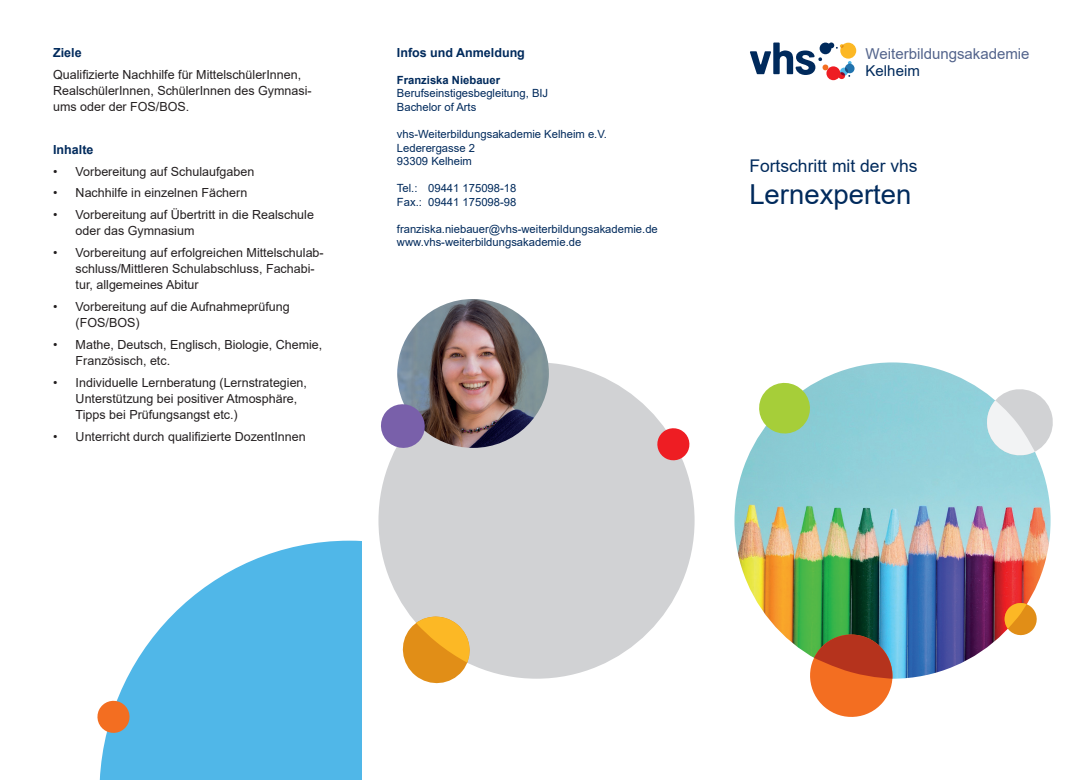
<style>
.page{position:relative;width:1088px;height:780px;background:#fff}
.page>*{position:absolute;margin:0;border:0;box-sizing:border-box;transform-origin:0 0}
.XL{font:27.5px "Arial";color:#002a5c}
.XL-2{font:17.5px "Arial";color:#002a5c}
.L{font:15px "Arial";color:#53648c}
.L-2{font:15px "Arial";color:#002a5c}
.M{font:12.5px/16.2px "Arial";color:#231f20}
.XL-3{font:700 12.5px "Arial";color:#002a5c}
.Überschrift_im_Text{font:700 12.5px "Arial";color:#002a5c}
.XL-4{font:11.25px/13.5px "Arial";color:#002a5c}
.XL-5{font:700 11.25px "Arial";color:#002a5c}
</style>
<div class="page">
<img style="left:734px;top:362px;width:316px;height:316px;border-radius:158px">
<svg style="left:1002px;top:601px;width:35px;height:35px"></svg>
<svg style="left:805px;top:629px;width:92px;height:88px;background:#c27d53"></svg>
<svg style="left:758px;top:382px;width:55px;height:55px;background:#acd372"></svg>
<svg style="left:984px;top:389px;width:69px;height:69px"></svg>
<svg style="left:99px;top:540px;width:262px;height:240px;fill:#50b7e8"></svg>
<svg style="left:97px;top:698px;width:35px;height:37px"></svg>
<svg style="left:750px;top:42px;width:106px;height:38px"></svg>
<div style="left:378px;top:362px;width:316px;height:316px;background:#d1d2d4;border-radius:50%"></div>
<svg style="left:402px;top:613px;width:72px;height:71px"></svg>
<svg style="left:657px;top:426px;width:33px;height:35px"></svg>
<img style="left:397px;top:299px;width:152px;height:149px">
<svg style="left:381px;top:401px;width:47px;height:49px"></svg>
<p class="Überschrift_im_Text" style="left:53px;top:44px;width:30px">Ziele</p>
<p class="M" style="left:53px;top:66px;width:260px">Qualifizierte Nachhilfe für MittelschülerInnen,<br>RealschülerInnen, SchülerInnen des Gymnasi&shy;ums oder der FOS/BOS.</p>
<p class="Überschrift_im_Text" style="left:53px;top:141px;width:42px">Inhalte</p>
<p class="M" style="left:53px;top:163px;width:203px">• Vorbereitung auf Schulaufgaben</p>
<p class="M" style="left:53px;top:185px;width:196px">• Nachhilfe in einzelnen Fächern</p>
<p class="M" style="left:76px;top:206px;width:240px;text-indent:-22px">• Vorbereitung auf Übertritt in die Realschule oder das Gymnasium</p>
<p class="M" style="left:76px;top:244px;width:250px;text-indent:-22px">• Vorbereitung auf erfolgreichen Mittelschulab&shy;schluss/Mittleren Schulabschluss, Fachabi&shy;tur, allgemeines Abitur</p>
<p class="M" style="left:76px;top:298px;width:216px;text-indent:-22px">• Vorbereitung auf die Aufnahmeprüfung (FOS/BOS)</p>
<p class="M" style="left:76px;top:336px;width:248px;text-indent:-22px">• Mathe, Deutsch, Englisch, Biologie, Chemie,<br>Französisch, etc.</p>
<p class="M" style="left:76px;top:374px;width:233px;text-indent:-22px">• Individuelle Lernberatung (Lernstrategien,<br>Unterstützung bei positiver Atmosphäre,<br>Tipps bei Prüfungsangst etc.)</p>
<p class="M" style="left:53px;top:428px;width:254px">• Unterricht durch qualifizierte DozentInnen</p>
<p class="XL-3" style="left:397px;top:44px;width:129px">Infos und Anmeldung</p>
<p class="XL-5" style="left:397px;top:72px;width:105px">Franziska Niebauer</p>
<p class="XL-4" style="left:397px;top:87px;width:153px">Berufseinstigesbegleitung, BIJ</p>
<p class="XL-4" style="left:397px;top:100px;width:81px">Bachelor of Arts</p>
<p class="XL-4" style="left:397px;top:127px;width:212px">vhs-Weiterbildungsakademie Kelheim e.V.<br>Lederergasse 2<br>93309 Kelheim</p>
<p class="XL-4" style="left:397px;top:181px;width:121px">Tel.: 09441 175098-18<br>Fax.: 09441 175098-98</p>
<p class="XL-4" style="left:397px;top:222px;width:262px">franziska.niebauer@vhs-weiterbildungsakademie.de</p>
<p class="XL-4" style="left:397px;top:235px;width:186px">www.vhs-weiterbildungsakademie.de</p>
<p class="L" style="left:865px;top:43px;width:165px">Weiterbildungsakademie</p>
<p class="L-2" style="left:865px;top:60px;width:56px">Kelheim</p>
<p class="XL-2" style="left:749px;top:153px;width:170px">Fortschritt mit der vhs</p>
<p class="XL" style="left:749px;top:176px;width:164px">Lernexperten</p>
</div>
